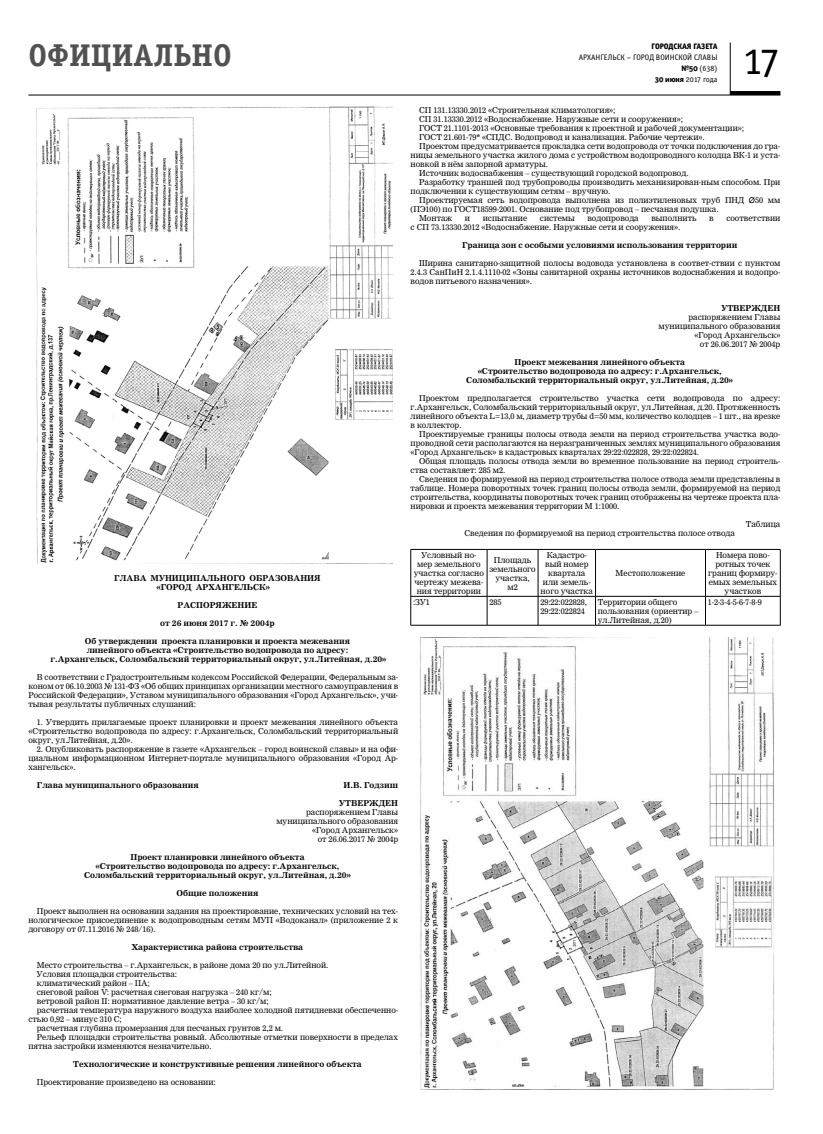
<style>
.page{position:relative;width:823px;height:1134px;background:#fff}
.page>*{position:absolute;margin:0;border:0;box-sizing:border-box;transform-origin:0 0}
.t1{font:42px "Officina Serif Book OSC";color:#000}
.t2{font:31.5px "Officina Serif Bold OSC";color:#515151}
.t3{font:8px/9px "Nimrod Cyr";color:#000;text-align:justify}
.t4{font:700 8px/9px "Nimrod Cyr";color:#000;text-align:center}
.t5{font:8px/11px "Officina Sans Book OSC";color:#000;text-align:right}
.t6{font:8px "Officina Sans Extra Bold OSC";color:#000}
.s1{font-family:"Officina Sans Extra Bold OSC"}
.s2{font-family:"Arial"}
</style>
<div class="page">
<hr style="left:729px;top:43px;width:1px;height:52px;background:#000">
<hr style="left:28px;top:95px;width:752px;height:1px;background:#000">
<hr style="left:729px;top:91px;width:51px;height:4px;background:#000">
<img style="left:37px;top:107px;width:355px;height:456px">
<svg style="left:410px;top:549px;width:370px;height:76px"></svg>
<hr style="left:410px;top:625px;width:77px;height:1px;background:#000">
<hr style="left:487px;top:625px;width:50px;height:1px;background:#000">
<hr style="left:537px;top:625px;width:58px;height:1px;background:#000">
<hr style="left:595px;top:625px;width:110px;height:1px;background:#000">
<hr style="left:705px;top:625px;width:75px;height:1px;background:#000">
<img style="left:420px;top:638px;width:354px;height:451px">
<h2 class="t2" style="left:28px;top:37px;width:205px">официально</h2>
<p class="t4" style="left:156px;top:574px;width:166px;text-align:left;text-indent:-42px">ГЛАВА МУНИЦИПАЛЬНОГО ОБРАЗОВАНИЯ «ГОРОД АРХАНГЕЛЬСК»</p>
<p class="t4" style="left:177px;top:601px;width:81px">РАСПОРЯЖЕНИЕ</p>
<p class="t4" style="left:160px;top:619px;width:116px">от 26 июня 2017 г. № 2004р</p>
<p class="t4" style="left:50px;top:637px;width:337px">Об утверждении проекта планировки и проекта межевания<br>линейного объекта «Строительство водопровода по адресу:<br>г.Архангельск, Соломбальский территориальный округ, ул.Литейная, д.20»</p>
<p class="t3" style="left:28px;top:673px;width:371px;text-indent:9px">В соответствии с Градостроительным кодексом Российской Федерации, Федеральным за&shy;коном от 06.10.2003 № 131-ФЗ «Об общих принципах организации местного самоуправления в Российской Федерации», Уставом муниципального образования «Город Архангельск», учи&shy;тывая результаты публичных слушаний:</p>
<p class="t3" style="left:28px;top:718px;width:371px;text-indent:9px">1. Утвердить прилагаемые проект планировки и проект межевания линейного объекта «Строительство водопровода по адресу: г.Архангельск, Соломбальский территориальный округ, ул.Литейная, д.20».</p>
<p class="t3" style="left:28px;top:745px;width:371px;text-indent:9px">2. Опубликовать распоряжение в газете «Архангельск – город воинской славы» и на офи&shy;циальном информационном Интернет-портале муниципального образования «Город Ар&shy;хангельск».</p>
<p class="t4" style="left:37px;top:781px;width:163px">Глава муниципального образования</p>
<p class="t4" style="left:343px;top:781px;width:56px">И.В. Годзиш</p>
<p class="t4" style="left:339px;top:799px;width:60px">УТВЕРЖДЕН</p>
<p class="t3" style="left:276px;top:808px;width:123px;text-align:right">распоряжением Главы муниципального образования «Город Архангельск»<br>от 26.06.2017 № 2004р</p>
<p class="t4" style="left:84px;top:853px;width:268px">Проект планировки линейного объекта<br>«Строительство водопровода по адресу: г.Архангельск,<br>Соломбальский территориальный округ, ул.Литейная, д.20»</p>
<p class="t4" style="left:176px;top:889px;width:83px">Общие положения</p>
<p class="t3" style="left:28px;top:907px;width:371px;text-indent:9px">Проект выполнен на основании задания на проектирование, технических условий на тех&shy;нологическое присоединение к водопроводным сетям МУП «Водоканал» (приложение 2 к договору от 07.11.2016 № 248/16).</p>
<p class="t4" style="left:132px;top:943px;width:173px">Характеристика района строительства</p>
<p class="t3" style="left:37px;top:961px;width:293px">Место строительства – г.Архангельск, в районе дома 20 по ул.Литейной.</p>
<p class="t3" style="left:37px;top:970px;width:142px">Условия площадки строительства:</p>
<p class="t3" style="left:37px;top:979px;width:114px">климатический район – IIА;</p>
<p class="t3" style="left:37px;top:988px;width:236px">снеговой район V: расчетная снеговая нагрузка – 240 кг/м;</p>
<p class="t3" style="left:37px;top:997px;width:233px">ветровой район II: нормативное давление ветра – 30 кг/м;</p>
<p class="t3" style="left:37px;top:1006px;width:362px">расчетная температура наружного воздуха наиболее холодной пятидневки обеспеченно-</p>
<p class="t3" style="left:28px;top:1015px;width:95px">стью 0,92 – минус 310 С;</p>
<p class="t3" style="left:37px;top:1024px;width:248px">расчетная глубина промерзания для песчаных грунтов 2,2 м.</p>
<p class="t3" style="left:37px;top:1033px;width:362px">Рельеф площадки строительства ровный. Абсолютные отметки поверхности в пределах</p>
<p class="t3" style="left:28px;top:1042px;width:185px">пятна застройки изменяются незначительно.</p>
<p class="t4" style="left:73px;top:1060px;width:290px">Технологические и конструктивные решения линейного объекта</p>
<p class="t3" style="left:37px;top:1078px;width:180px">Проектирование произведено на основании:</p>
<p class="t6" style="left:651px;top:41px;width:67px">Городская газета</p>
<p class="t5" style="left:578px;top:52px;width:140px">Архангельск – городвоинской слав ы <span class="s1">№50</span> (638)<br><span class="s1">30 июня</span> 2017 года</p>
<h1 class="t1" style="left:741px;top:37px;width:40px">17</h1>
<p class="t3" style="left:419px;top:106px;width:198px">СП 131.13330.2012 «Строительная климатология»;</p>
<p class="t3" style="left:419px;top:115px;width:265px">СП 31.13330.2012 «Водоснабжение. Наружные сети и сооружения»;</p>
<p class="t3" style="left:419px;top:124px;width:326px">ГОСТ 21.1101-2013 «Основные требования к проектной и рабочей документации»;</p>
<p class="t3" style="left:419px;top:133px;width:287px">ГОСТ 21.601-79* «СПДС. Водопровод и канализация. Рабочие чертежи».</p>
<p class="t3" style="left:419px;top:142px;width:362px">Проектом предусматривается прокладка сети водопровода от точки подключения до гра-</p>
<p class="t3" style="left:410px;top:151px;width:371px">ницы земельного участка жилого дома с устройством водопроводного колодца ВК-1 и уста-</p>
<p class="t3" style="left:410px;top:160px;width:139px">новкой в нём запорной арматуры.</p>
<p class="t3" style="left:419px;top:169px;width:271px">Источник водоснабжения – существующий городской водопровод.</p>
<p class="t3" style="left:419px;top:178px;width:362px">Разработку траншей под трубопроводы производить механизирован-ным способом. При</p>
<p class="t3" style="left:410px;top:187px;width:201px">подключении к существующим сетям – вручную.</p>
<p class="t3" style="left:419px;top:196px;width:362px">Проектируемая сеть водопровода выполнена из полиэтиленовых труб ПНД <span class="s2">Ø</span>50 мм</p>
<p class="t3" style="left:410px;top:205px;width:309px">(ПЭ100) по ГОСТ18599-2001. Основание под трубопровод – песчаная подушка.</p>
<p class="t3" style="left:419px;top:214px;width:35px">Монтаж</p>
<p class="t3" style="left:464px;top:214px;width:7px">и</p>
<p class="t3" style="left:482px;top:214px;width:46px">испытание</p>
<p class="t3" style="left:539px;top:214px;width:36px">системы</p>
<p class="t3" style="left:587px;top:214px;width:53px">водопровода</p>
<p class="t3" style="left:651px;top:214px;width:47px">выполнить</p>
<p class="t3" style="left:708px;top:214px;width:6px">в</p>
<p class="t3" style="left:726px;top:214px;width:55px">соответствии</p>
<p class="t3" style="left:410px;top:223px;width:271px">с СП 73.13330.2012 «Водоснабжение. Наружные сети и сооружения».</p>
<p class="t4" style="left:462px;top:241px;width:277px">Граница зон с особыми условиями использования территории</p>
<p class="t3" style="left:410px;top:259px;width:371px;text-indent:9px">Ширина санитарно-защитной полосы водовода установлена в соответ-ствии с пунктом 2.4.3 СанПиН 2.1.4.1110-02 «Зоны санитарной охраны источников водоснабжения и водопро&shy;водов питьевого назначения».</p>
<p class="t4" style="left:721px;top:304px;width:60px">УТВЕРЖДЕН</p>
<p class="t3" style="left:658px;top:313px;width:123px;text-align:right">распоряжением Главы муниципального образования «Город Архангельск»<br>от 26.06.2017 № 2004р</p>
<p class="t4" style="left:466px;top:358px;width:268px">Проект межевания линейного объекта<br>«Строительство водопровода по адресу: г.Архангельск,<br>Соломбальский территориальный округ, ул.Литейная, д.20»</p>
<p class="t3" style="left:410px;top:394px;width:371px;text-indent:9px">Проектом предполагается строительство участка сети водопровода по адресу: г.Архангельск, Соломбальский территориальный округ, ул.Литейная, д.20. Протяженность линейного объекта L=13,0 м, диаметр трубы d=50 мм, количество колодцев – 1 шт., на врезке в коллектор.</p>
<p class="t3" style="left:410px;top:430px;width:371px;text-indent:9px">Проектируемые границы полосы отвода земли на период строительства участка водо&shy;проводной сети располагаются на неразграниченных землях муниципального образования «Город Архангельск» в кадастровых кварталах 29:22:022828, 29:22:022824.</p>
<p class="t3" style="left:410px;top:457px;width:371px;text-indent:9px">Общая площадь полосы отвода земли во временное пользование на период строитель&shy;ства составляет: 285 м2.</p>
<p class="t3" style="left:410px;top:475px;width:371px;text-indent:9px">Сведения по формируемой на период строительства полосе отвода земли представлены в таблице. Номера поворотных точек границ полосы отвода земли, формируемой на период строительства, координаты поворотных точек границ отображены на чертеже проекта пла&shy;нировки и проекта межевания территории М 1:1000.</p>
<p class="t3" style="left:745px;top:520px;width:36px">Таблица</p>
<p class="t3" style="left:464px;top:529px;width:272px">Сведения по формируемой на период строительства полосе отвода</p>
<p class="t3" style="left:413px;top:551px;width:72px;text-align:center">Условный но&shy;мер земельного участка согласно чертежу межева&shy;ния территории</p>
<p class="t3" style="left:489px;top:555px;width:48px;text-align:center">Площадь земельного участка, м2</p>
<p class="t3" style="left:540px;top:551px;width:54px;text-align:center">Кадастро&shy;вый номер квартала или земель&shy;ного участка</p>
<p class="t3" style="left:707px;top:551px;width:71px;text-align:center">Номера пово&shy;ротных точек границ формиру&shy;емых земельных участков</p>
<p class="t3" style="left:615px;top:569px;width:71px">Местоположение</p>
<p class="t3" style="left:413px;top:597px;width:18px">:ЗУ1</p>
<p class="t3" style="left:489px;top:597px;width:13px">285</p>
<p class="t3" style="left:540px;top:597px;width:48px">29:22:022828,<br>29:22:022824</p>
<p class="t3" style="left:597px;top:597px;width:102px;text-align:left">Территории общего пользования (ориентир – ул.Литейная, д.20)</p>
<p class="t3" style="left:707px;top:597px;width:55px">1-2-3-4-5-6-7-8-9</p>
</div>
